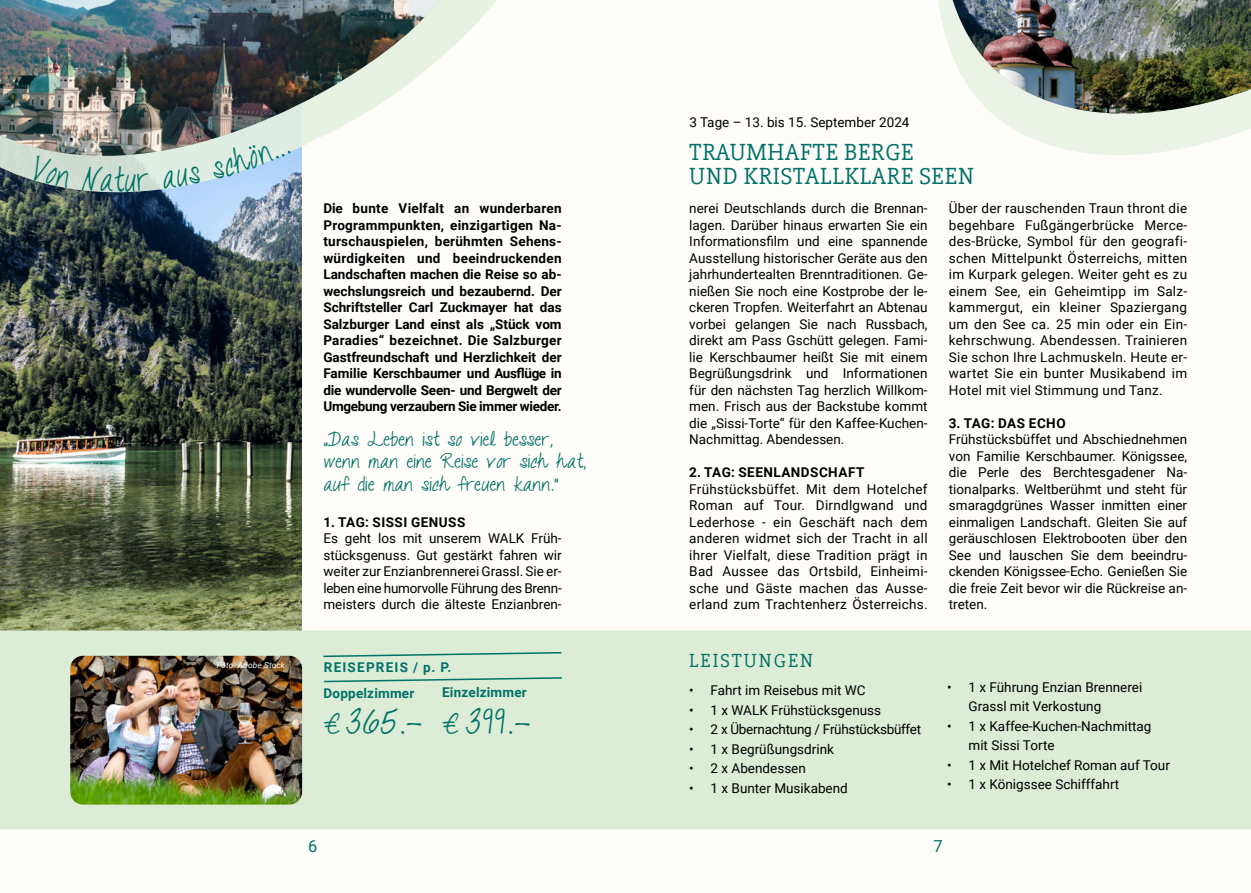
<style>
.page{position:relative;width:1251px;height:893px;background:#fff}
.page>*{position:absolute;margin:0;border:0;box-sizing:border-box;transform-origin:0 0}
.t1{font:33px "Talkingtothe Moon";letter-spacing:.045em;color:#007267}
.t2{font:33px "Talkingtothe Moon";letter-spacing:.045em;color:#007267;scale:.85 1}
.t3{font:24px/24px "Slabo 27 px";letter-spacing:.03em;color:#007267}
.t4{font:19.5px/22.5px "Talkingtothe Moon";letter-spacing:.01em;color:#007267}
.t5{font:19.5px "Slabo 27 px";letter-spacing:.1em;color:#007267}
.t6{font:16.5px "Roboto";color:#007267}
.t7{font:13.5px/16.5px "Roboto";color:#000;text-align:justify}
.t8{font:700 13.5px/16.5px "Roboto";letter-spacing:-.02em;color:#000;text-align:justify}
.t9{font:700 13.5px "Roboto";letter-spacing:.035em;color:#000}
.t10{font:700 13.5px/25.5px "Roboto";letter-spacing:.015em;color:#007267}
.t11{font:13.5px "Roboto";letter-spacing:-.02em;color:#000}
.t12{font:italic 8.25px "Roboto";letter-spacing:.02em;color:#fff}
.s1{font-size:27px}
</style>
<div class="page">
<div style="left:0;top:0;width:1250px;height:893px;background:#fffdf9"></div>
<img style="left:0;top:255px;width:302px;height:375px">
<div style="left:0;top:630px;width:1250px;height:199px;background:#ddecd7"></div>
<svg style="left:322px;top:651px;width:240px;height:7px;background:#add1be"></svg>
<svg style="left:322px;top:676px;width:241px;height:7px;background:#add1bf"></svg>
<svg style="left:1048px;top:144px;width:152px;height:11px;fill:#eaf3e5"></svg>
<svg style="left:938px;top:0;width:312px;height:144px;fill:#eaf3e5"></svg>
<img style="left:952px;top:0;width:298px;height:115px">
<svg style="left:0;top:247px;width:302px;height:8px;background:#34444a"></svg>
<svg style="left:0;top:0;width:497px;height:247px"></svg>
<img style="left:0;top:0;width:440px;height:204px">
<img style="left:70px;top:656px;width:232px;height:149px">
<svg style="left:31px;top:155px;width:39px;height:33px"></svg>
<svg style="left:82px;top:165px;width:31px;height:27px"></svg>
<svg style="left:125px;top:173px;width:25px;height:19px"></svg>
<svg style="left:162px;top:166px;width:39px;height:23px"></svg>
<svg style="left:211px;top:144px;width:80px;height:36px;background:#cee3ea"></svg>
<h1 class="t2" style="left:114px;top:161px;width:12px">t</h1>
<p class="t12" style="left:217px;top:659px;width:70px">Foto: Adobe Stock</p>
<p class="t8" style="left:323px;top:199px;width:240px">Die bunte Vielfalt an wunderbaren Programmpunkten, einzigartigen Na&shy;turschauspielen, berühmten Sehens&shy;würdigkeiten und beeindruckenden Landschaften machen die Reise so ab&shy;wechslungsreich und bezaubernd. Der Schriftsteller Carl Zuckmayer hat das Salzburger Land einst als „Stück vom Paradies“ bezeichnet. Die Salzburger Gastfreundschaft und Herzlichkeit der Familie Kerschbaumer und Ausflüge in die wundervolle Seen- und Bergwelt der Umgebung verzaubern Sie immer wieder.</p>
<h3 class="t4" style="left:323px;top:428px;width:264px">„Das Leben ist so viel besser, wenn man eine Reise vor sich hat, auf die man sich freuen kann.“</h3>
<p class="t9" style="left:323px;top:512px;width:143px">1. TAG: SISSI GENUSS</p>
<p class="t7" style="left:323px;top:529px;width:240px">Es geht los mit unserem WALK Früh&shy;stücksgenuss. Gut gestärkt fahren wir weiter zur Enzianbrennerei Grassl. Sie er&shy;leben eine humorvolle Führung des Brenn&shy;meisters durch die älteste Enzianbren-</p>
<p class="t10" style="left:323px;top:654px;width:129px">REISEPREIS / p. P.<br>Doppelzimmer</p>
<h1 class="t1" style="left:323px;top:703px;width:100px"><span class="s1">€</span> 365.-</h1>
<p class="t10" style="left:442px;top:679px;width:86px">Einzelzimmer</p>
<h1 class="t1" style="left:442px;top:703px;width:90px"><span class="s1">€</span> 399.-</h1>
<p class="t7" style="left:689px;top:113px;width:222px">3 Tage – 13. bis 15. September 2024</p>
<h2 class="t3" style="left:689px;top:140px;width:286px">TRAUMHAFTE BERGE<br>UND KRISTALLKLARE SEEN</h2>
<p class="t7" style="left:689px;top:200px;width:240px">nerei Deutschlands durch die Brennan&shy;lagen. Darüber hinaus erwarten Sie ein Informationsfilm und eine spannende Ausstellung historischer Geräte aus den jahrhundertealten Brenntraditionen. Ge&shy;nießen Sie noch eine Kostprobe der le&shy;ckeren Tropfen. Weiterfahrt an Abtenau vorbei gelangen Sie nach Russbach, direkt am Pass Gschütt gelegen. Fami&shy;lie Kerschbaumer heißt Sie mit einem Begrüßungsdrink und Informationen für den nächsten Tag herzlich Willkom&shy;men. Frisch aus der Backstube kommt die „Sissi-Torte“ für den Kaffee-Kuchen-Nachmittag. Abendessen.</p>
<p class="t9" style="left:689px;top:463px;width:176px">2. TAG: SEENLANDSCHAFT</p>
<p class="t7" style="left:689px;top:480px;width:240px">Frühstücksbüffet. Mit dem Hotelchef Roman auf Tour. Dirndlgwand und Lederhose - ein Geschäft nach dem anderen widmet sich der Tracht in all ihrer Vielfalt, diese Tradition prägt in Bad Aussee das Ortsbild, Einheimi&shy;sche und Gäste machen das Ausse&shy;erland zum Trachtenherz Österreichs.</p>
<h3 class="t5" style="left:689px;top:649px;width:125px">LEISTUNGEN</h3>
<p class="t7" style="left:689px;top:682px;width:178px">• Fahrt im Reisebus mit WC</p>
<p class="t7" style="left:689px;top:701px;width:193px">• 1 x WALK Frühstücksgenuss</p>
<p class="t11" style="left:689px;top:720px;width:233px">• 2 x Übernachtung / Frühstücksbüffet</p>
<p class="t7" style="left:689px;top:740px;width:146px">• 1 x Begrüßungsdrink</p>
<p class="t7" style="left:689px;top:760px;width:118px">• 2 x Abendessen</p>
<p class="t7" style="left:689px;top:779px;width:160px">• 1 x Bunter Musikabend</p>
<p class="t7" style="left:948px;top:200px;width:240px">Über der rauschenden Traun thront die begehbare Fußgängerbrücke Merce&shy;des-Brücke, Symbol für den geografi&shy;schen Mittelpunkt Österreichs, mitten im Kurpark gelegen. Weiter geht es zu einem See, ein Geheimtipp im Salz&shy;kammergut, ein kleiner Spaziergang um den See ca. 25 min oder ein Ein&shy;kehrschwung. Abendessen. Trainieren Sie schon Ihre Lachmuskeln. Heute er&shy;wartet Sie ein bunter Musikabend im Hotel mit viel Stimmung und Tanz.</p>
<p class="t9" style="left:948px;top:413px;width:118px">3. TAG: DAS ECHO</p>
<p class="t7" style="left:948px;top:430px;width:240px">Frühstücksbüffet und Abschiednehmen von Familie Kerschbaumer. Königssee, die Perle des Berchtesgadener Na&shy;tionalparks. Weltberühmt und steht für smaragdgrünes Wasser inmitten einer einmaligen Landschaft. Gleiten Sie auf geräuschlosen Elektrobooten über den See und lauschen Sie dem beeindru&shy;ckenden Königssee-Echo. Genießen Sie die freie Zeit bevor wir die Rückreise an&shy;treten.</p>
<p class="t7" style="left:968px;top:677px;width:175px;line-height:19.5px;text-indent:-21px">• 1 x Führung Enzian Brennerei<br>Grassl mit Verkostung</p>
<p class="t7" style="left:968px;top:716px;width:184px;line-height:19.5px;text-indent:-21px">• 1 x Kaffee-Kuchen-Nachmittag mit Sissi Torte</p>
<p class="t7" style="left:947px;top:756px;width:224px">• 1 x Mit Hotelchef Roman auf Tour</p>
<p class="t7" style="left:947px;top:776px;width:174px">• 1 x Königssee Schifffahrt</p>
<p class="t6" style="left:308px;top:835px;width:11px">6</p>
<p class="t6" style="left:933px;top:835px;width:11px">7</p>
</div>
